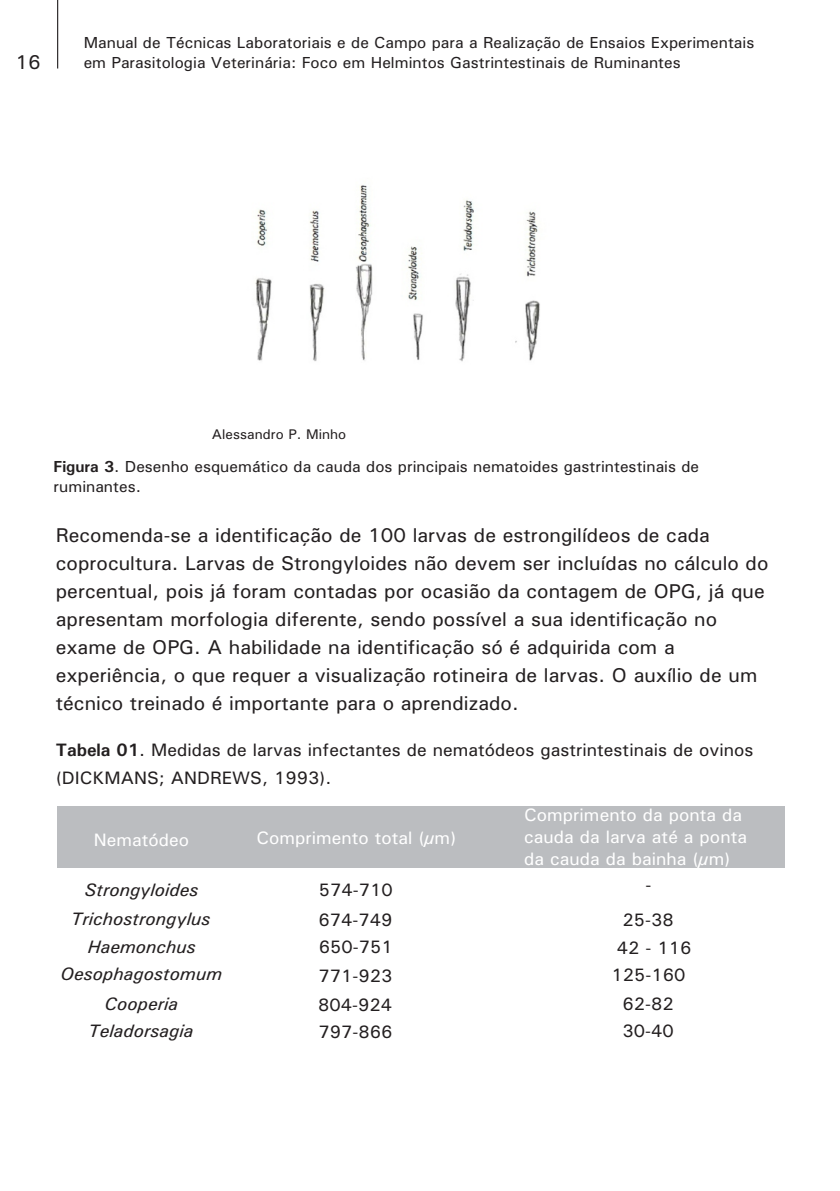
<style>
.page{position:relative;width:840px;height:1191px;background:#fff}
.page>*{position:absolute;margin:0;border:0;box-sizing:border-box;transform-origin:0 0}
.t1{font:20px/28px "Univers";color:#231f20}
.t2{font:18px/28.6px "Univers";color:#231f20}
.t3{font:18px/22.2px "Univers";color:#fff}
.t4{font:italic 18px/28px "Univers";color:#231f20;text-align:center}
.t5{font:16px/19.6px "Univers";color:#231f20}
.t6{font:14px "Univers";color:#231f20}
.s1{font-weight:700}
</style>
<div class="page">
<div style="left:57px;top:806px;width:727px;height:62px;background:#bbbdc0"></div>
<img style="left:255px;top:185px;width:285px;height:177px">
<hr style="left:57px;top:0;width:1px;height:68px;background:#231f20">
<p class="t5" style="left:84px;top:34px;width:672px">Manual de Técnicas Laboratoriais e de Campo para a Realização de Ensaios Experimentais</p>
<p class="t1" style="left:15px;top:50px;width:27px">16</p>
<p class="t5" style="left:84px;top:54px;width:598px">em Parasitologia Veterinária: Foco em Helmintos Gastrintestinais de Ruminantes</p>
<p class="t6" style="left:212px;top:429px;width:136px">Alessandro P. Minho</p>
<p class="t5" style="left:53px;top:458px;width:646px"><span class="s1">Figura 3</span>. Desenho esquemático da cauda dos principais nematoides gastrintestinais de ruminantes.</p>
<p class="t1" style="left:56px;top:523px;width:714px">Recomenda-se a identificação de 100 larvas de estrongilídeos de cada coprocultura. Larvas de Strongyloides não devem ser incluídas no cálculo do percentual, pois já foram contadas por ocasião da contagem de OPG, já que apresentam morfologia diferente, sendo possível a sua identificação no exame de OPG. A habilidade na identificação só é adquirida com a experiência, o que requer a visualização rotineira de larvas. O auxílio de um técnico treinado é importante para o aprendizado.</p>
<p class="t2" style="left:56px;top:737px;width:698px;line-height:28px"><span class="s1">Tabela 01</span>. Medidas de larvas infectantes de nematódeos gastrintestinais de ovinos (DICKMANS; ANDREWS, 1993).</p>
<p class="t3" style="left:94px;top:830px;width:97px">Nematódeo</p>
<p class="t3" style="left:256px;top:828px;width:201px">Comprimento total (µm)</p>
<p class="t4" style="left:60px;top:877px;width:163px">Strongyloides<br>Trichostrongylus<br>Haemonchus<br>Oesophagostomum</p>
<p class="t4" style="left:88px;top:992px;width:106px;line-height:26.8px">Cooperia<br>Teladorsagia</p>
<p class="t2" style="left:318px;top:877px;width:76px;text-align:justify">574-710<br>674-749<br>650-751<br>771-923<br>804-924</p>
<p class="t2" style="left:318px;top:1018px;width:75px">797-866</p>
<p class="t3" style="left:524px;top:805px;width:224px">Comprimento da ponta da cauda da larva até a ponta da cauda da bainha (µm)</p>
<p class="t2" style="left:645px;top:872px;width:8px">-</p>
<p class="t2" style="left:622px;top:907px;width:53px">25-38</p>
<p class="t2" style="left:611px;top:935px;width:81px;line-height:27.2px">42 - 116<br>125-160</p>
<p class="t2" style="left:622px;top:992px;width:53px;line-height:26.8px">62-82<br>30-40</p>
</div>
